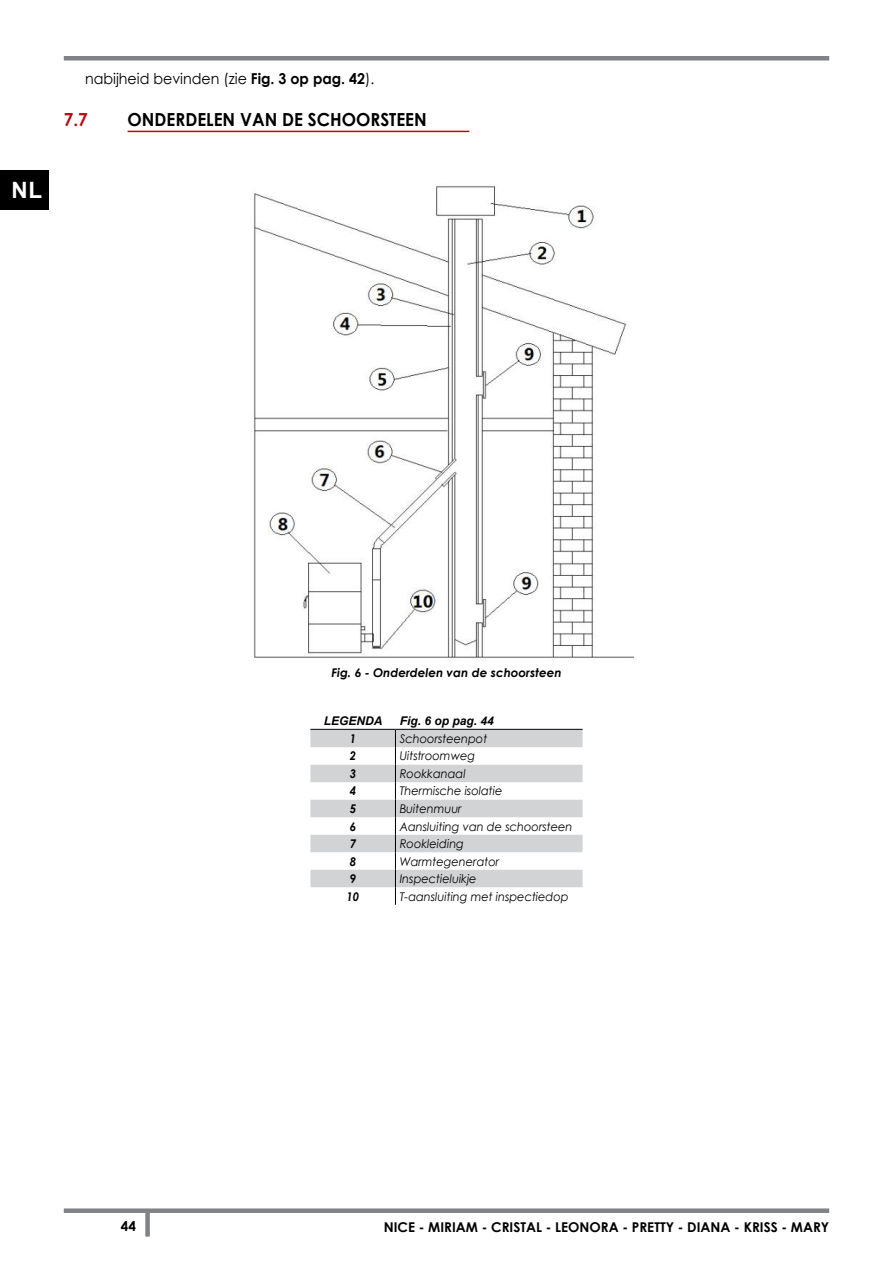
<style>
.page{position:relative;width:893px;height:1263px;background:#fff}
.page>*{position:absolute;margin:0;border:0;box-sizing:border-box;transform-origin:0 0}
.t1{font:700 22.5px "Arial";color:#fff}
.t2{font:700 18px "Century Gothic";color:#000;scale:.95 1}
.t3{font:700 18px "Century Gothic";color:#ad1015;scale:.95 1}
.t4{font:15px "Century Gothic";color:#000;scale:.95 1}
.t5{font:700 13.5px "Century Gothic";color:#000}
.t6{font:italic 12px "Century Gothic";color:#000;scale:.95 1}
.t7{font:italic 700 12px "Century Gothic";color:#000}
.t8{font:italic 700 12px "Arial";color:#000}
.t9{font:italic 700 12px "Century Gothic";color:#000;scale:.95 1}
.s1{font-weight:700}
</style>
<div class="page">
<div style="left:64px;top:1208px;width:765px;height:5px;background:#808285"></div>
<div style="left:64px;top:56px;width:765px;height:5px;background:#808285"></div>
<div style="left:145px;top:1211px;width:5px;height:25px;background:#808285"></div>
<div style="left:0;top:170px;width:48px;height:40px;background:#000"></div>
<hr style="left:128px;top:131px;width:341px;height:1px;background:#ad1015">
<img style="left:253px;top:185px;width:383px;height:476px">
<svg style="left:310px;top:729px;width:273px;height:176px"></svg>
<h1 class="t1" style="left:11px;top:176px;width:32px">NL</h1>
<p class="t4" style="left:85px;top:68px;width:306px">nabijheid bevinden (zie <span class="s1">Fig. 3 op pag. 42</span>).</p>
<h2 class="t3" style="left:64px;top:106px;width:27px">7.7</h2>
<h2 class="t2" style="left:128px;top:106px;width:317px">ONDERDELEN VAN DE SCHOORSTEEN</h2>
<p class="t7" style="left:331px;top:664px;width:232px">Fig. 6 - Onderdelen van de schoorsteen</p>
<p class="t8" style="left:324px;top:713px;width:60px">LEGENDA</p>
<p class="t8" style="left:400px;top:713px;width:96px">Fig. 6 op pag. 44</p>
<p class="t9" style="left:350px;top:729px;width:8px">1</p>
<p class="t6" style="left:400px;top:730px;width:94px">Schoorsteenpot</p>
<p class="t9" style="left:350px;top:747px;width:8px">2</p>
<p class="t6" style="left:400px;top:748px;width:81px">Uitstroomweg</p>
<p class="t9" style="left:350px;top:764px;width:8px">3</p>
<p class="t6" style="left:400px;top:765px;width:71px">Rookkanaal</p>
<p class="t9" style="left:350px;top:782px;width:8px">4</p>
<p class="t6" style="left:400px;top:783px;width:110px">Thermische isolatie</p>
<p class="t9" style="left:350px;top:799px;width:8px">5</p>
<p class="t6" style="left:400px;top:800px;width:67px">Buitenmuur</p>
<p class="t9" style="left:350px;top:817px;width:8px">6</p>
<p class="t6" style="left:400px;top:818px;width:183px">Aansluiting van de schoorsteen</p>
<p class="t9" style="left:350px;top:834px;width:8px">7</p>
<p class="t6" style="left:400px;top:835px;width:69px">Rookleiding</p>
<p class="t9" style="left:350px;top:852px;width:8px">8</p>
<p class="t6" style="left:400px;top:853px;width:106px">Warmtegenerator</p>
<p class="t9" style="left:350px;top:869px;width:8px">9</p>
<p class="t6" style="left:400px;top:870px;width:83px">Inspectieluikje</p>
<p class="t9" style="left:347px;top:887px;width:15px">10</p>
<p class="t6" style="left:400px;top:888px;width:179px">T-aansluiting met inspectiedop</p>
<p class="t5" style="left:121px;top:1216px;width:17px">44</p>
<p class="t5" style="left:384px;top:1217px;width:447px">NICE - MIRIAM - CRISTAL - LEONORA - PRETTY - DIANA - KRISS - MARY</p>
</div>
